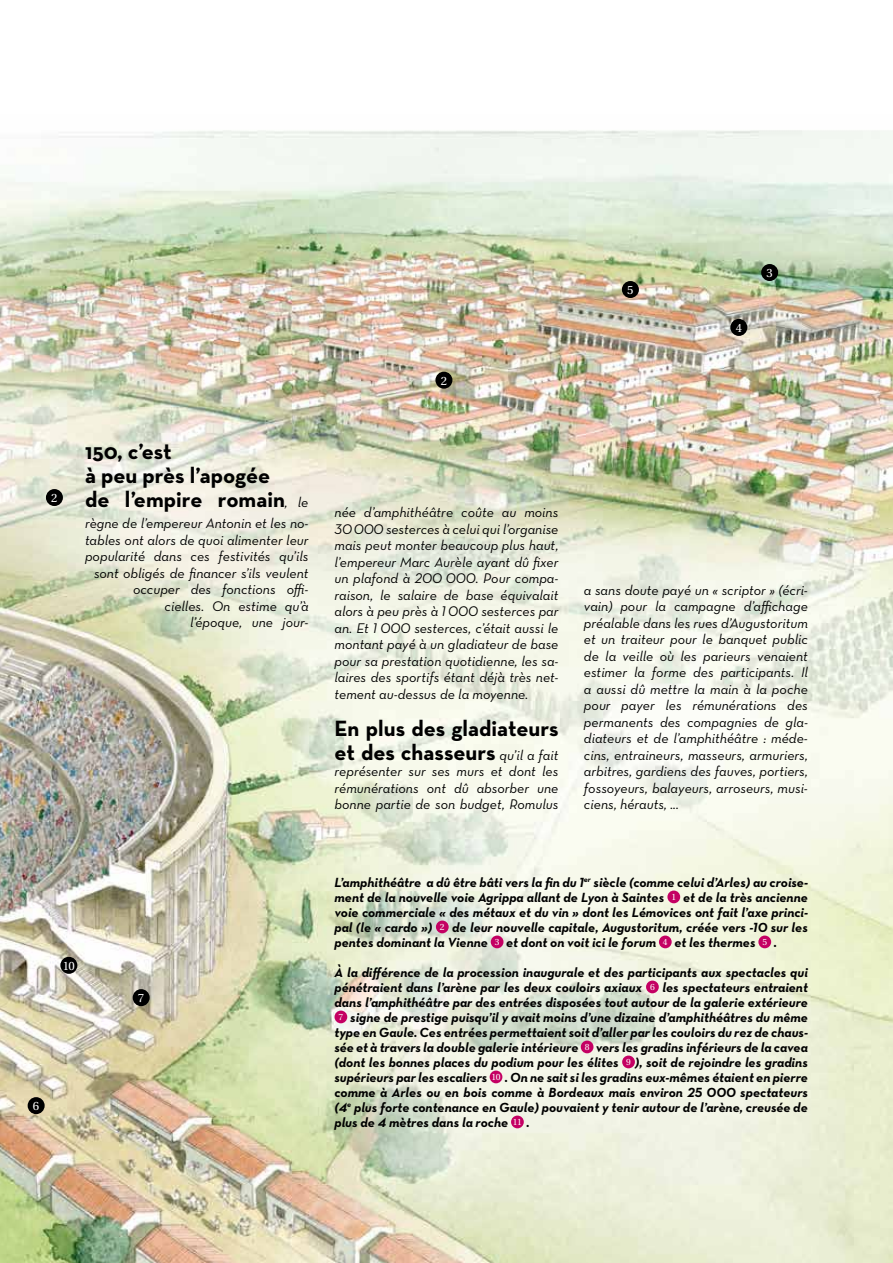
<style>
.page{position:relative;width:893px;height:1263px;background:#fff}
.page>*{position:absolute;margin:0;border:0;box-sizing:border-box;transform-origin:0 0}
.t1{font:700 22.5px/24px "Neutra Text";color:#000}
.t2{font:14.25px/16.5px "Neutra Text Book Italic Alt";color:#000;text-align:justify}
.t3{font:13.5px/15px "Neutra Text Bold Italic Alt";color:#000;text-align:justify}
.t4{font:12px "Utopia";color:#fff}
.s1{font-family:"Neutra Text Book Italic Alt";font-weight:400;font-size:14.25px}
.s2{font-family:"Utopia";font-size:9px;color:#fff}
</style>
<div class="page">
<img style="left:0;top:130px;width:893px;height:1133px">
<div style="left:667px;top:890px;width:13px;height:13px;background:#c40063;border-radius:50%"></div>
<div style="left:436px;top:920px;width:13px;height:13px;background:#c40063;border-radius:50%"></div>
<div style="left:491px;top:935px;width:12px;height:13px;background:#c40063;border-radius:50%"></div>
<div style="left:659px;top:935px;width:13px;height:13px;background:#c40063;border-radius:50%"></div>
<div style="left:758px;top:935px;width:13px;height:13px;background:#c40063;border-radius:50%"></div>
<div style="left:646px;top:980px;width:13px;height:13px;background:#c40063;border-radius:50%"></div>
<div style="left:334px;top:1010px;width:13px;height:13px;background:#c40063;border-radius:50%"></div>
<div style="left:581px;top:1040px;width:12px;height:13px;background:#c40063;border-radius:50%"></div>
<div style="left:622px;top:1055px;width:13px;height:13px;background:#c40063;border-radius:50%"></div>
<div style="left:490px;top:1070px;width:12px;height:13px;background:#c40063;border-radius:50%"></div>
<div style="left:511px;top:1115px;width:13px;height:13px;background:#c40063;border-radius:50%"></div>
<div style="left:28px;top:1097px;width:17px;height:17px;background:#000;border-radius:50%"></div>
<div style="left:46px;top:489px;width:17px;height:17px;background:#000;border-radius:50%"></div>
<div style="left:435px;top:372px;width:17px;height:17px;background:#000;border-radius:50%"></div>
<div style="left:133px;top:989px;width:17px;height:17px;background:#000;border-radius:50%"></div>
<div style="left:730px;top:319px;width:17px;height:17px;background:#000;border-radius:50%"></div>
<div style="left:761px;top:264px;width:17px;height:17px;background:#000;border-radius:50%"></div>
<div style="left:622px;top:281px;width:17px;height:17px;background:#000;border-radius:50%"></div>
<div style="left:60px;top:957px;width:17px;height:17px;background:#000;border-radius:50%"></div>
<p class="t4" style="left:51px;top:491px;width:8px">2</p>
<p class="t4" style="left:441px;top:374px;width:8px">2</p>
<h1 class="t1" style="left:85px;top:439px;width:225px">150, c’est<br>à peu près l’apogée<br>de l’empire romain<span class="s1">, le</span></h1>
<p class="t2" style="left:85px;top:515px;width:225px;text-align:right">règne de l’empereur Antonin et les no&shy;tables ont alors de quoi alimenter leur popularité dans ces festivités qu’ils sont obligés de financer s’ils veulent occuper des fonctions offi-<br>cielles. On estime qu’à<br>l’époque, une jour-</p>
<p class="t2" style="left:334px;top:504px;width:225px">née d’amphithéâtre coûte au moins 30 000 sesterces à celui qui l’organise mais peut monter beaucoup plus haut, l’empereur Marc Aurèle ayant dû fixer un plafond à 200 000. Pour compa&shy;raison, le salaire de base équivalait alors à peu près à 1 000 sesterces par an. Et 1 000 sesterces, c’était aussi le montant payé à un gladiateur de base pour sa prestation quotidienne, les sa&shy;laires des sportifs étant déjà très net&shy;tement au-dessus de la moyenne.</p>
<h1 class="t1" style="left:334px;top:715px;width:225px">En plus des gladiateurs et des chasseurs <span class="s1">qu’il a fait</span></h1>
<p class="t2" style="left:334px;top:763px;width:225px">représenter sur ses murs et dont les rémunérations ont dû absorber une bonne partie de son budget, Romulus</p>
<p class="t4" style="left:627px;top:283px;width:8px">5</p>
<p class="t4" style="left:736px;top:321px;width:8px">4</p>
<p class="t4" style="left:766px;top:266px;width:8px">3</p>
<p class="t2" style="left:584px;top:581px;width:225px">a sans doute payé un « scriptor » (écri&shy;vain) pour la campagne d’affichage préalable dans les rues d’Augustoritum et un traiteur pour le banquet public de la veille où les parieurs venaient estimer la forme des participants. Il a aussi dû mettre la main à la poche pour payer les rémunérations des permanents des compagnies de gla&shy;diateurs et de l’amphithéâtre : méde&shy;cins, entraineurs, masseurs, armuriers, arbitres, gardiens des fauves, portiers, fossoyeurs, balayeurs, arroseurs, musi&shy;ciens, hérauts, ...</p>
<p class="t4" style="left:63px;top:959px;width:13px">10</p>
<p class="t4" style="left:33px;top:1099px;width:8px">6</p>
<p class="t4" style="left:138px;top:991px;width:8px">7</p>
<p class="t3" style="left:334px;top:874px;width:475px">L’amphithéâtre a dû être bâti vers la fin du 1<sup>er</sup> siècle (comme celui d’Arles) au croise&shy;ment de la nouvelle voie Agrippa allant de Lyon à Saintes <span class="s2">1</span> et de la très ancienne voie commerciale « des métaux et du vin » dont les Lémovices ont fait l’axe princi&shy;pal (le « cardo ») <span class="s2">2</span> de leur nouvelle capitale, Augustoritum, créée vers -10 sur les pentes dominant la Vienne <span class="s2">3</span> et dont on voit ici le forum <span class="s2">4</span> et les thermes <span class="s2">5</span> .</p>
<p class="t3" style="left:334px;top:964px;width:475px">À la différence de la procession inaugurale et des participants aux spectacles qui pénétraient dans l’arène par les deux couloirs axiaux <span class="s2">6</span> les spectateurs entraient dans l’amphithéâtre par des entrées disposées tout autour de la galerie extérieure <span class="s2">7</span> signe de prestige puisqu’il y avait moins d’une dizaine d’amphithéâtres du même type en Gaule. Ces entrées permettaient soit d’aller par les couloirs du rez de chaus&shy;sée et à travers la double galerie intérieure <span class="s2">8</span> vers les gradins inférieurs de la cavea (dont les bonnes places du podium pour les élites <span class="s2">9</span> ), soit de rejoindre les gradins supérieurs par les escaliers <span class="s2">10</span> . On ne sait si les gradins eux-mêmes étaient en pierre comme à Arles ou en bois comme à Bordeaux mais environ 25 000 spectateurs (4<sup>e</sup> plus forte contenance en Gaule) pouvaient y tenir autour de l’arène, creusée de plus de 4 mètres dans la roche <span class="s2">11</span> .</p>
</div>
